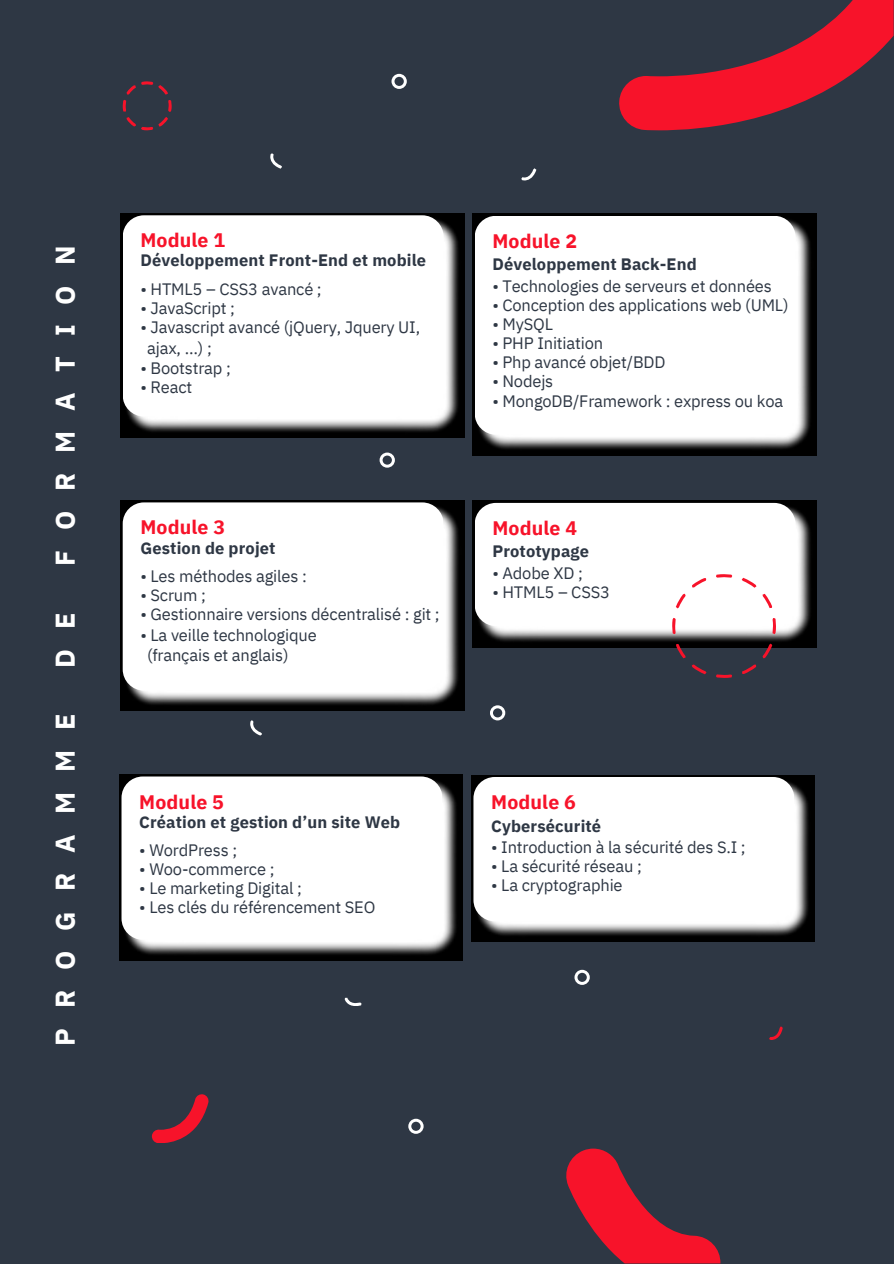
<style>
.page{position:relative;width:894px;height:1264px;background:#fff}
.page>*{position:absolute;margin:0;border:0;box-sizing:border-box;transform-origin:0 0}
.t1{font:700 27px "IBM Plex Sans";letter-spacing:.74em;color:#fff}
.t2{font:700 19.5px "IBM Plex Sans";letter-spacing:.01em;color:#f7132a}
.t3{font:16.5px "IBM Plex Sans";letter-spacing:-.01em;color:#2e3744}
.t4{font:700 16.5px "IBM Plex Sans";letter-spacing:.01em;color:#2e3744}
</style>
<div class="page">
<div style="left:0;top:0;width:893px;height:1263px;background:#2e3744"></div>
<img style="left:121px;top:213px;width:343px;height:224px">
<div style="left:123px;top:215px;width:320px;height:201px;background:#fff;border-radius:21px"></div>
<img style="left:472px;top:214px;width:343px;height:242px">
<div style="left:474px;top:216px;width:321px;height:218px;background:#fff;border-radius:21px"></div>
<img style="left:121px;top:500px;width:343px;height:211px">
<div style="left:123px;top:502px;width:320px;height:188px;background:#fff;border-radius:21px"></div>
<img style="left:472px;top:501px;width:343px;height:146px">
<div style="left:474px;top:503px;width:321px;height:123px;background:#fff;border-radius:21px"></div>
<img style="left:119px;top:774px;width:344px;height:186px">
<div style="left:121px;top:776px;width:321px;height:163px;background:#fff;border-radius:21px"></div>
<img style="left:471px;top:775px;width:343px;height:166px">
<svg style="left:152px;top:1094px;width:56px;height:49px"></svg>
<svg style="left:123px;top:81px;width:49px;height:49px"></svg>
<svg style="left:250px;top:720px;width:12px;height:15px"></svg>
<svg style="left:270px;top:153px;width:12px;height:16px"></svg>
<svg style="left:344px;top:998px;width:17px;height:8px"></svg>
<svg style="left:379px;top:452px;width:16px;height:15px"></svg>
<svg style="left:391px;top:74px;width:15px;height:15px"></svg>
<svg style="left:408px;top:1118px;width:15px;height:15px"></svg>
<svg style="left:490px;top:705px;width:15px;height:15px"></svg>
<svg style="left:521px;top:168px;width:15px;height:12px"></svg>
<svg style="left:574px;top:969px;width:15px;height:15px"></svg>
<svg style="left:566px;top:1148px;width:154px;height:115px"></svg>
<div style="left:473px;top:777px;width:321px;height:144px;background:#fff;border-radius:21px"></div>
<svg style="left:619px;top:0;width:274px;height:130px"></svg>
<svg style="left:672px;top:574px;width:103px;height:104px"></svg>
<svg style="left:769px;top:1026px;width:13px;height:14px"></svg>
<h1 class="t1" style="left:47px;top:566px;width:321px;rotate:-90deg">FORMATION</h1>
<h1 class="t1" style="left:47px;top:667px;width:57px;rotate:-90deg">D E</h1>
<h1 class="t1" style="left:47px;top:1045px;width:333px;rotate:-90deg">PROGRAMME</h1>
<p class="t2" style="left:140px;top:227px;width:86px">Module 1</p>
<p class="t4" style="left:140px;top:249px;width:287px">Développement Front-End et mobile</p>
<p class="t3" style="left:140px;top:278px;width:183px">• HTML5 – CSS3 avancé ;</p>
<p class="t3" style="left:140px;top:297px;width:96px">• JavaScript ;</p>
<p class="t3" style="left:140px;top:316px;width:281px">• Javascript avancé (jQuery, Jquery UI,</p>
<p class="t3" style="left:147px;top:337px;width:66px">ajax, …) ;</p>
<p class="t3" style="left:140px;top:357px;width:92px">• Bootstrap ;</p>
<p class="t3" style="left:140px;top:376px;width:53px">• React</p>
<p class="t2" style="left:140px;top:514px;width:86px">Module 3</p>
<p class="t4" style="left:140px;top:536px;width:137px">Gestion de projet</p>
<p class="t3" style="left:140px;top:565px;width:168px">• Les méthodes agiles :</p>
<p class="t3" style="left:140px;top:584px;width:67px">• Scrum ;</p>
<p class="t3" style="left:140px;top:603px;width:301px">• Gestionnaire versions décentralisé : git ;</p>
<p class="t3" style="left:140px;top:624px;width:178px">• La veille technologique</p>
<p class="t3" style="left:147px;top:644px;width:143px">(français et anglais)</p>
<p class="t2" style="left:139px;top:788px;width:86px">Module 5</p>
<p class="t4" style="left:139px;top:810px;width:262px">Création et gestion d’un site Web</p>
<h2 class="t3" style="left:139px;top:838px;width:99px">• WordPress ;</h2>
<h2 class="t3" style="left:139px;top:858px;width:137px">• Woo-commerce ;</h2>
<h2 class="t3" style="left:139px;top:877px;width:164px">• Le marketing Digital ;</h2>
<h2 class="t3" style="left:139px;top:896px;width:237px">• Les clés du référencement SEO</h2>
<p class="t2" style="left:492px;top:228px;width:86px">Module 2</p>
<p class="t4" style="left:492px;top:253px;width:206px">Développement Back-End</p>
<p class="t3" style="left:492px;top:275px;width:281px">• Technologies de serveurs et données</p>
<p class="t3" style="left:492px;top:294px;width:297px">• Conception des applications web (UML)</p>
<p class="t3" style="left:492px;top:313px;width:62px">• MySQL</p>
<p class="t3" style="left:492px;top:332px;width:112px">• PHP Initiation</p>
<p class="t3" style="left:492px;top:351px;width:175px">• Php avancé objet/BDD</p>
<p class="t3" style="left:492px;top:370px;width:62px">• Nodejs</p>
<p class="t3" style="left:492px;top:389px;width:292px">• MongoDB/Framework : express ou koa</p>
<h2 class="t2" style="left:492px;top:515px;width:86px">Module 4</h2>
<p class="t4" style="left:492px;top:540px;width:98px">Prototypage</p>
<p class="t3" style="left:492px;top:562px;width:92px">• Adobe XD ;</p>
<p class="t3" style="left:492px;top:581px;width:119px">• HTML5 – CSS3</p>
<p class="t2" style="left:491px;top:789px;width:86px">Module 6</p>
<p class="t4" style="left:491px;top:814px;width:111px">Cybersécurité</p>
<p class="t3" style="left:491px;top:836px;width:256px">• Introduction à la sécurité des S.I ;</p>
<p class="t3" style="left:491px;top:855px;width:152px">• La sécurité réseau ;</p>
<p class="t3" style="left:491px;top:874px;width:133px">• La cryptographie</p>
</div>
